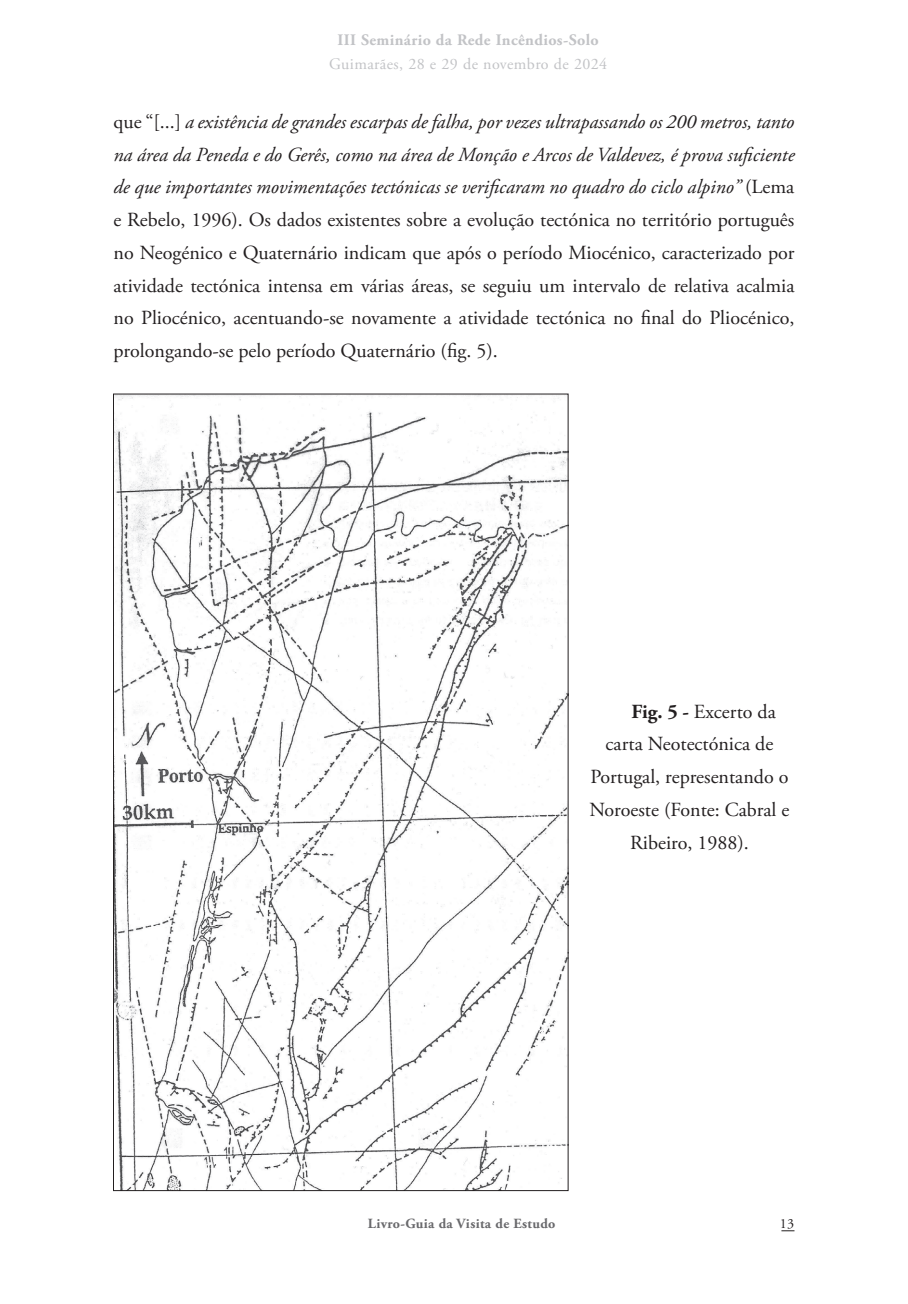
<style>
.page{position:relative;width:908px;height:1304px;background:#fff}
.page>*{position:absolute;margin:0;border:0;box-sizing:border-box;transform-origin:0 0}
.t1{font:20px/32.8px "Adobe Garamond Pro";color:#231f20;text-align:justify}
.t2{font:700 16px "Adobe Garamond Pro";letter-spacing:.025em;color:#c2c3c6}
.t3{font:16px "Adobe Garamond Pro";letter-spacing:.025em;color:#c2c3c6}
.t4{font:700 14px "Adobe Garamond Pro";letter-spacing:.025em;color:#69696c}
.t5{font:14px "Adobe Garamond Pro";color:#231f20}
.s1{font-style:italic}
.s2{font-weight:700}
</style>
<div class="page">
<svg style="left:781px;top:1230px;width:13px;height:1px"></svg>
<img style="left:115px;top:396px;width:451px;height:793px">
<p class="t2" style="left:337px;top:31px;width:263px">III Seminário da Rede Incêndios-Solo</p>
<p class="t3" style="left:329px;top:54px;width:279px">Guimarães, 28 e 29 de novembro de 2024</p>
<p class="t1" style="left:113px;top:106px;width:682px">que “[...] <span class="s1">a existência de grandes escarpas de falha, por vezes ultrapassando os 200 metros, tanto na área da Peneda e do Gerês, como na área de Monção e Arcos de Valdevez, é prova suficiente de que importantes movimentações tectónicas se verificaram no quadro do ciclo alpino”</span> (Lema e Rebelo, 1996). Os dados existentes sobre a evolução tectónica no território português no Neogénico e Quaternário indicam que após o período Miocénico, caracterizado por atividade tectónica intensa em várias áreas, se seguiu um intervalo de relativa acalmia no Pliocénico, acentuando-se novamente a atividade tectónica no final do Pliocénico, prolongando-se pelo período Quaternário (fig. 5).</p>
<p class="t1" style="left:631px;top:696px;width:146px"><span class="s2">Fig. 5 -</span> Excerto da</p>
<p class="t1" style="left:605px;top:728px;width:169px">carta Neotectónica de</p>
<p class="t1" style="left:590px;top:761px;width:199px">Portugal, representando o</p>
<p class="t1" style="left:589px;top:794px;width:201px">Noroeste (Fonte: Cabral e</p>
<p class="t1" style="left:629px;top:827px;width:120px">Ribeiro, 1988).</p>
<p class="t4" style="left:367px;top:1215px;width:189px">Livro-Guia da Visita de Estudo</p>
<p class="t5" style="left:779px;top:1215px;width:16px">13</p>
</div>
